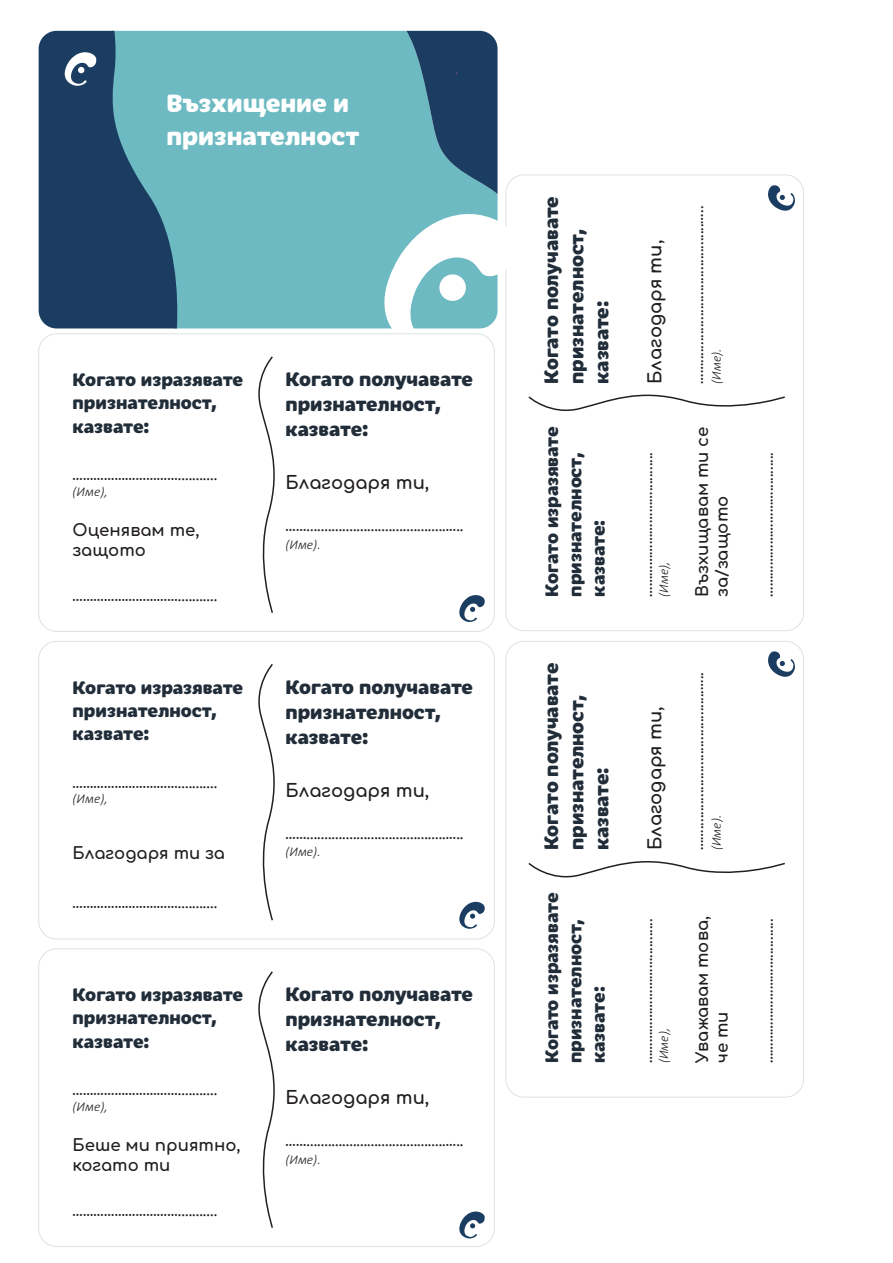
<style>
.page{position:relative;width:893px;height:1263px;background:#fff}
.page>*{position:absolute;margin:0;border:0;box-sizing:border-box;transform-origin:0 0}
.t1{font:800 27px/32.4px "Iskra";color:#fff}
.t2{font:800 21px/25.2px "Iskra";color:#212d39}
.t3{font:800 19.5px/23.4px "Iskra";color:#212d39}
.t4{font:18px "Comfortaa";color:#231f20}
.t5{font:16.5px/19.8px "Comfortaa";color:#231f20}
.t6{font:15px "Comfortaa";color:#231f20}
.t7{font:italic 300 13.5px "Calibri";color:#231f20}
</style>
<div class="page">
<div style="left:38px;top:641px;width:457px;height:298px;border:1px solid #dde2e5;border-radius:18px"></div>
<svg style="left:258px;top:664px;width:17px;height:257px"></svg>
<div style="left:505px;top:641px;width:299px;height:456px;border:1px solid #dde2e5;border-radius:18px"></div>
<svg style="left:528px;top:861px;width:257px;height:17px"></svg>
<svg style="left:528px;top:394px;width:257px;height:18px"></svg>
<div style="left:38px;top:948px;width:457px;height:299px;border:1px solid #dde2e5;border-radius:18px"></div>
<svg style="left:258px;top:971px;width:17px;height:257px"></svg>
<div style="left:178px;top:31px;width:320px;height:297px;background:#6ebac2"></div>
<svg style="left:39px;top:31px;width:139px;height:297px;background:#335f7b"></svg>
<svg style="left:384px;top:213px;width:123px;height:140px"></svg>
<svg style="left:406px;top:31px;width:92px;height:163px;background:#386782"></svg>
<div style="left:39px;top:334px;width:455px;height:297px;background:#fff;border-radius:18px"></div>
<div style="left:38px;top:333px;width:457px;height:299px;border:1px solid #dde2e5;border-radius:18px"></div>
<svg style="left:258px;top:356px;width:17px;height:257px"></svg>
<svg style="left:459px;top:595px;width:26px;height:27px"></svg>
<svg style="left:459px;top:902px;width:26px;height:27px"></svg>
<svg style="left:768px;top:651px;width:27px;height:26px"></svg>
<svg style="left:768px;top:185px;width:27px;height:26px"></svg>
<svg style="left:459px;top:1211px;width:26px;height:27px"></svg>
<h1 class="t1" style="left:166px;top:85px;width:195px">Възхищение и признателност</h1>
<h3 class="t3" style="left:73px;top:366px;width:172px">Когато изразявате признателност, казвате:</h3>
<h2 class="t2" style="left:285px;top:365px;width:189px">Когато получавате признателност, казвате:</h2>
<p class="t4" style="left:285px;top:467px;width:145px">Благодаря ти,</p>
<p class="t6" style="left:73px;top:461px;width:146px">…………………………...........</p>
<p class="t7" style="left:73px;top:483px;width:37px">(Име),</p>
<p class="t5" style="left:73px;top:518px;width:128px">Оценявам те,</p>
<p class="t6" style="left:285px;top:512px;width:180px">…….......................................…..</p>
<p class="t5" style="left:73px;top:538px;width:75px">защото</p>
<p class="t7" style="left:285px;top:536px;width:37px">(Име).</p>
<p class="t6" style="left:73px;top:582px;width:146px">…………………………...........</p>
<h3 class="t3" style="left:73px;top:674px;width:172px">Когато изразявате признателност, казвате:</h3>
<h2 class="t2" style="left:285px;top:672px;width:189px">Когато получавате признателност, казвате:</h2>
<p class="t6" style="left:73px;top:769px;width:146px">…………………………...........</p>
<p class="t7" style="left:73px;top:791px;width:37px">(Име),</p>
<p class="t5" style="left:73px;top:841px;width:154px">Благодаря ти за</p>
<p class="t6" style="left:73px;top:889px;width:146px">…………………………...........</p>
<p class="t4" style="left:285px;top:774px;width:145px">Благодаря ти,</p>
<p class="t6" style="left:285px;top:820px;width:180px">…….......................................…..</p>
<p class="t7" style="left:285px;top:843px;width:37px">(Име).</p>
<h3 class="t3" style="left:73px;top:981px;width:172px">Когато изразявате признателност, казвате:</h3>
<h2 class="t2" style="left:285px;top:980px;width:189px">Когато получавате признателност, казвате:</h2>
<p class="t4" style="left:285px;top:1081px;width:145px">Благодаря ти,</p>
<p class="t6" style="left:73px;top:1076px;width:146px">…………………………...........</p>
<p class="t7" style="left:73px;top:1098px;width:37px">(Име),</p>
<p class="t5" style="left:73px;top:1133px;width:170px">Беше ми приятно,</p>
<p class="t6" style="left:285px;top:1127px;width:180px">…….......................................…..</p>
<p class="t5" style="left:73px;top:1153px;width:99px">когато ти</p>
<p class="t7" style="left:285px;top:1151px;width:37px">(Име).</p>
<p class="t6" style="left:73px;top:1197px;width:146px">…………………………...........</p>
<h2 class="t2" style="left:537px;top:384px;width:189px;rotate:-90deg">Когато получавате признателност, казвате:</h2>
<h3 class="t3" style="left:538px;top:597px;width:172px;rotate:-90deg">Когато изразявате признателност, казвате:</h3>
<h2 class="t2" style="left:537px;top:850px;width:189px;rotate:-90deg">Когато получавате признателност, казвате:</h2>
<h3 class="t3" style="left:538px;top:1063px;width:172px;rotate:-90deg">Когато изразявате признателност, казвате:</h3>
<p class="t4" style="left:639px;top:384px;width:145px;rotate:-90deg">Благодаря ти,</p>
<p class="t6" style="left:633px;top:597px;width:146px;rotate:-90deg">…………………………...........</p>
<p class="t7" style="left:655px;top:597px;width:37px;rotate:-90deg">(Име),</p>
<p class="t6" style="left:684px;top:384px;width:180px;rotate:-90deg">…….......................................…..</p>
<p class="t7" style="left:708px;top:384px;width:37px;rotate:-90deg">(Име).</p>
<p class="t5" style="left:690px;top:597px;width:172px;rotate:-90deg">Възхищавам ти се за/защото</p>
<p class="t4" style="left:639px;top:850px;width:145px;rotate:-90deg">Благодаря ти,</p>
<p class="t6" style="left:684px;top:850px;width:180px;rotate:-90deg">…….......................................…..</p>
<p class="t7" style="left:708px;top:850px;width:37px;rotate:-90deg">(Име).</p>
<p class="t6" style="left:754px;top:597px;width:146px;rotate:-90deg">…………………………...........</p>
<p class="t6" style="left:633px;top:1063px;width:146px;rotate:-90deg">…………………………...........</p>
<p class="t5" style="left:690px;top:1063px;width:149px;rotate:-90deg">Уважавам това, че ти</p>
<p class="t6" style="left:754px;top:1063px;width:146px;rotate:-90deg">…………………………...........</p>
<p class="t7" style="left:655px;top:1063px;width:37px;rotate:-90deg">(Име),</p>
</div>
